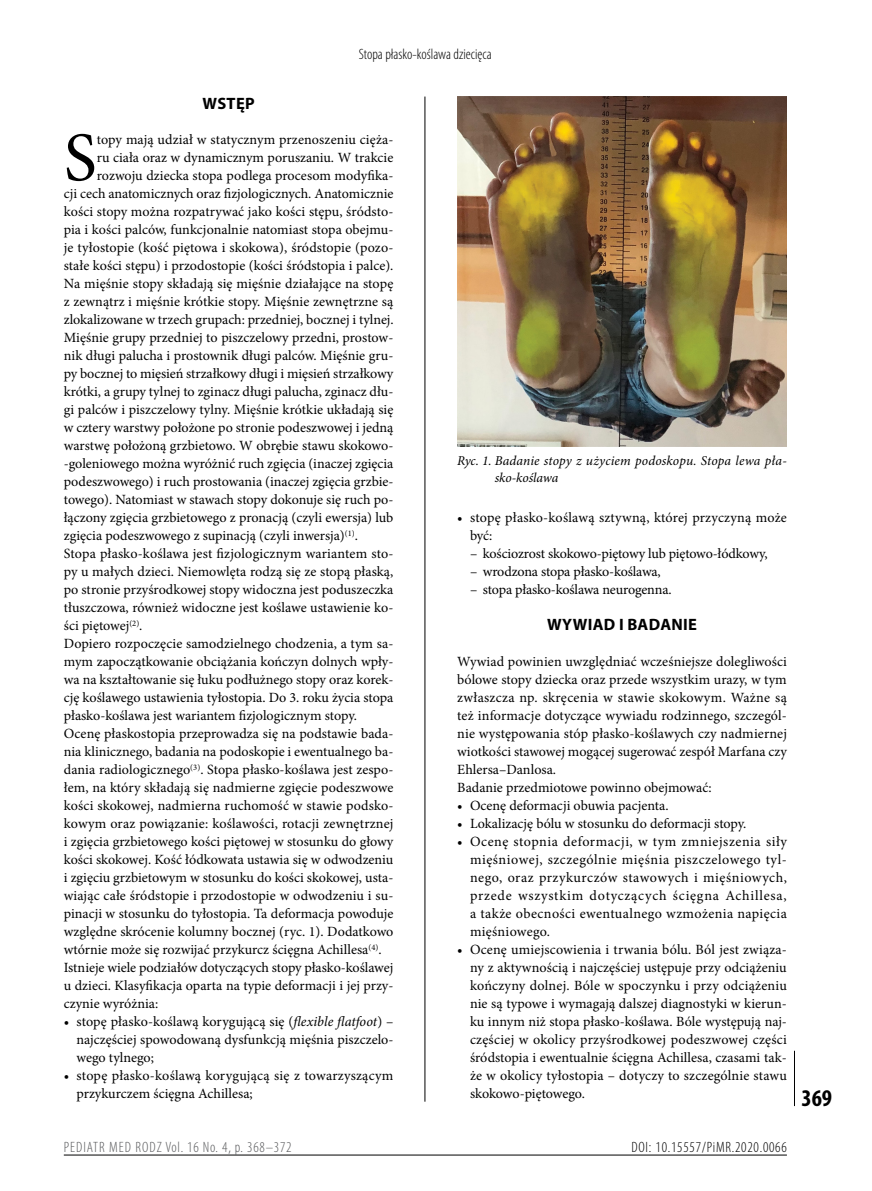
<style>
.page{position:relative;width:872px;height:1191px;background:#fff}
.page>*{position:absolute;margin:0;border:0;box-sizing:border-box;transform-origin:0 0}
.TEKST{font:69.45px "Minion Pro";color:#000}
.t1{font:700 condensed 24px "Myriad Pro";color:#000}
.SRODTYTUL_I{font:700 16.5px "Myriad Pro";letter-spacing:.02em;color:#000}
.t2{font:300 condensed 15px "Myriad Pro";letter-spacing:.06em;color:#58595b}
.t3{font:300 condensed 15px "Myriad Pro";color:#000}
.t4{font:300 condensed 15px "Myriad Pro";letter-spacing:.05em;color:#000}
.TEKST-2{font:14.1px/18px "Minion Pro";color:#000;text-align:justify}
.TEKST____II{font:14.1px "Minion Pro";letter-spacing:-.015em;color:#000}
.Podpis{font:italic 13.5px/16.5px "Minion Pro";letter-spacing:.005em;color:#000}
.s1{font-style:italic}
</style>
<div class="page">
<hr style="left:794px;top:1050px;width:1px;height:56px;background:#000">
<hr style="left:64px;top:1154px;width:723px;height:1px;background:#000">
<hr style="left:424px;top:97px;width:1px;height:1004px;background:#000">
<img style="left:457px;top:97px;width:330px;height:350px">
<p class="SRODTYTUL_I" style="left:202px;top:93px;width:54px">WSTĘP</p>
<p class="t3" style="left:359px;top:45px;width:134px">Stopa płasko-koślawa dziecięca</p>
<p class="TEKST" style="left:64px;top:111px;width:34px">S</p>
<p class="TEKST-2" style="left:97px;top:131px;width:298px">topy mają udział w statycznym przenoszeniu cięża-</p>
<p class="TEKST-2" style="left:97px;top:149px;width:298px">ru ciała oraz w dynamicznym poruszaniu. W trakcie</p>
<p class="TEKST-2" style="left:97px;top:167px;width:298px">rozwoju dziecka stopa podlega procesom modyfika-</p>
<p class="TEKST-2" style="left:64px;top:185px;width:331px">cji cech anatomicznych oraz fizjologicznych. Anatomicznie</p>
<p class="TEKST-2" style="left:64px;top:203px;width:331px">kości stopy można rozpatrywać jako kości stępu, śródsto-</p>
<p class="TEKST-2" style="left:64px;top:221px;width:331px">pia i kości palców, funkcjonalnie natomiast stopa obejmu-</p>
<p class="TEKST-2" style="left:64px;top:239px;width:331px">je tyłostopie (kość piętowa i skokowa), śródstopie (pozo-</p>
<p class="TEKST-2" style="left:64px;top:257px;width:331px">stałe kości stępu) i przodostopie (kości śródstopia i palce).</p>
<p class="TEKST-2" style="left:64px;top:275px;width:331px">Na mięśnie stopy składają się mięśnie działające na stopę</p>
<p class="TEKST-2" style="left:64px;top:293px;width:331px">z zewnątrz i mięśnie krótkie stopy. Mięśnie zewnętrzne są</p>
<p class="TEKST-2" style="left:64px;top:311px;width:331px">zlokalizowane w trzech grupach: przedniej, bocznej i tylnej.</p>
<p class="TEKST-2" style="left:64px;top:329px;width:331px">Mięśnie grupy przedniej to piszczelowy przedni, prostow-</p>
<p class="TEKST-2" style="left:64px;top:347px;width:331px">nik długi palucha i prostownik długi palców. Mięśnie gru-</p>
<p class="TEKST-2" style="left:64px;top:365px;width:331px">py bocznej to mięsień strzałkowy długi i mięsień strzałkowy</p>
<p class="TEKST-2" style="left:64px;top:383px;width:331px">krótki, a grupy tylnej to zginacz długi palucha, zginacz dłu-</p>
<p class="TEKST-2" style="left:64px;top:401px;width:331px">gi palców i piszczelowy tylny. Mięśnie krótkie układają się</p>
<p class="TEKST-2" style="left:64px;top:419px;width:331px">w cztery warstwy położone po stronie podeszwowej i jedną</p>
<p class="TEKST-2" style="left:64px;top:437px;width:331px">warstwę położoną grzbietowo. W obrębie stawu skokowo-</p>
<p class="TEKST-2" style="left:64px;top:455px;width:331px">-goleniowego można wyróżnić ruch zgięcia (inaczej zgięcia</p>
<p class="TEKST-2" style="left:64px;top:473px;width:331px">podeszwowego) i ruch prostowania (inaczej zgięcia grzbie-</p>
<p class="TEKST-2" style="left:64px;top:491px;width:331px">towego). Natomiast w stawach stopy dokonuje się ruch po-</p>
<p class="TEKST-2" style="left:64px;top:509px;width:331px">łączony zgięcia grzbietowego z pronacją (czyli ewersja) lub</p>
<p class="TEKST-2" style="left:64px;top:527px;width:296px">zgięcia podeszwowego z supinacją (czyli inwersja)<sup>(1)</sup>.</p>
<p class="TEKST-2" style="left:64px;top:545px;width:331px">Stopa płasko-koślawa jest fizjologicznym wariantem sto&shy;py u małych dzieci. Niemowlęta rodzą się ze stopą płaską, po stronie przyśrodkowej stopy widoczna jest poduszeczka tłuszczowa, również widoczne jest koślawe ustawienie ko&shy;ści piętowej<sup>(2)</sup>.</p>
<p class="TEKST-2" style="left:64px;top:635px;width:331px">Dopiero rozpoczęcie samodzielnego chodzenia, a tym sa&shy;mym zapoczątkowanie obciążania kończyn dolnych wpły&shy;wa na kształtowanie się łuku podłużnego stopy oraz korek&shy;cję koślawego ustawienia tyłostopia. Do 3. roku życia stopa płasko-koślawa jest wariantem fizjologicznym stopy.</p>
<p class="TEKST-2" style="left:64px;top:725px;width:331px">Ocenę płaskostopia przeprowadza się na podstawie bada&shy;nia klinicznego, badania na podoskopie i ewentualnego ba&shy;dania radiologicznego<sup>(3)</sup>. Stopa płasko-koślawa jest zespo&shy;łem, na który składają się nadmierne zgięcie podeszwowe kości skokowej, nadmierna ruchomość w stawie podsko&shy;kowym oraz powiązanie: koślawości, rotacji zewnętrznej i zgięcia grzbietowego kości piętowej w stosunku do głowy kości skokowej. Kość łódkowata ustawia się w odwodzeniu i zgięciu grzbietowym w stosunku do kości skokowej, usta&shy;wiając całe śródstopie i przodostopie w odwodzeniu i su&shy;pinacji w stosunku do tyłostopia. Ta deformacja powoduje względne skrócenie kolumny bocznej (ryc. 1). Dodatkowo wtórnie może się rozwijać przykurcz ścięgna Achillesa<sup>(4)</sup>.</p>
<p class="TEKST-2" style="left:64px;top:959px;width:331px">Istnieje wiele podziałów dotyczących stopy płasko-koślawej u dzieci. Klasyfikacja oparta na typie deformacji i jej przy&shy;czynie wyróżnia:</p>
<p class="TEKST-2" style="left:77px;top:1013px;width:318px;text-indent:-13px">• stopę płasko-koślawą korygującą się (<span class="s1">flexible flatfoot</span>) – najczęściej spowodowaną dysfunkcją mięśnia piszczelo&shy;wego tylnego;</p>
<p class="TEKST-2" style="left:77px;top:1067px;width:318px;text-indent:-13px">• stopę płasko-koślawą korygującą się z towarzyszącym przykurczem ścięgna Achillesa;</p>
<p class="Podpis" style="left:495px;top:452px;width:293px;text-indent:-38px">Ryc. 1. Badanie stopy z użyciem podoskopu. Stopa lewa pła&shy;sko-koślawa</p>
<p class="TEKST-2" style="left:470px;top:509px;width:318px;text-indent:-13px">• stopę płasko-koślawą sztywną, której przyczyną może być:</p>
<p class="TEKST____II" style="left:470px;top:544px;width:299px">– kościozrost skokowo-piętowy lub piętowo-łódkowy,</p>
<p class="TEKST____II" style="left:470px;top:562px;width:192px">– wrodzona stopa płasko-koślawa,</p>
<p class="TEKST____II" style="left:470px;top:580px;width:203px">– stopa płasko-koślawa neurogenna.</p>
<p class="SRODTYTUL_I" style="left:547px;top:614px;width:151px">WYWIAD I BADANIE</p>
<p class="TEKST-2" style="left:457px;top:653px;width:331px">Wywiad powinien uwzględniać wcześniejsze dolegliwości bólowe stopy dziecka oraz przede wszystkim urazy, w tym zwłaszcza np. skręcenia w stawie skokowym. Ważne są też informacje dotyczące wywiadu rodzinnego, szczegól&shy;nie występowania stóp płasko-koślawych czy nadmiernej wiotkości stawowej mogącej sugerować zespół Marfana czy Ehlersa–Danlosa.</p>
<p class="TEKST-2" style="left:457px;top:779px;width:256px">Badanie przedmiotowe powinno obejmować:</p>
<p class="TEKST-2" style="left:457px;top:797px;width:213px">• Ocenę deformacji obuwia pacjenta.</p>
<p class="TEKST-2" style="left:457px;top:815px;width:291px">• Lokalizację bólu w stosunku do deformacji stopy.</p>
<p class="TEKST-2" style="left:470px;top:833px;width:318px;text-indent:-13px">• Ocenę stopnia deformacji, w tym zmniejszenia siły mięśniowej, szczególnie mięśnia piszczelowego tyl&shy;nego, oraz przykurczów stawowych i mięśniowych, przede wszystkim dotyczących ścięgna Achillesa, a także obecności ewentualnego wzmożenia napięcia mięśniowego.</p>
<p class="TEKST-2" style="left:470px;top:941px;width:318px;text-indent:-13px">• Ocenę umiejscowienia i trwania bólu. Ból jest związa&shy;ny z aktywnością i najczęściej ustępuje przy odciążeniu kończyny dolnej. Bóle w spoczynku i przy odciążeniu nie są typowe i wymagają dalszej diagnostyki w kierun&shy;ku innym niż stopa płasko-koślawa. Bóle występują naj&shy;częściej w okolicy przyśrodkowej podeszwowej części śródstopia i ewentualnie ścięgna Achillesa, czasami tak&shy;że w okolicy tyłostopia – dotyczy to szczególnie stawu skokowo-piętowego.</p>
<p class="t2" style="left:64px;top:1138px;width:229px">PEDIATR MED RODZ Vol. 16 No. 4, p. 368–372</p>
<p class="t4" style="left:631px;top:1138px;width:157px">DOI: 10.15557/PiMR.2020.0066</p>
<h2 class="t1" style="left:801px;top:1083px;width:32px">369</h2>
</div>
